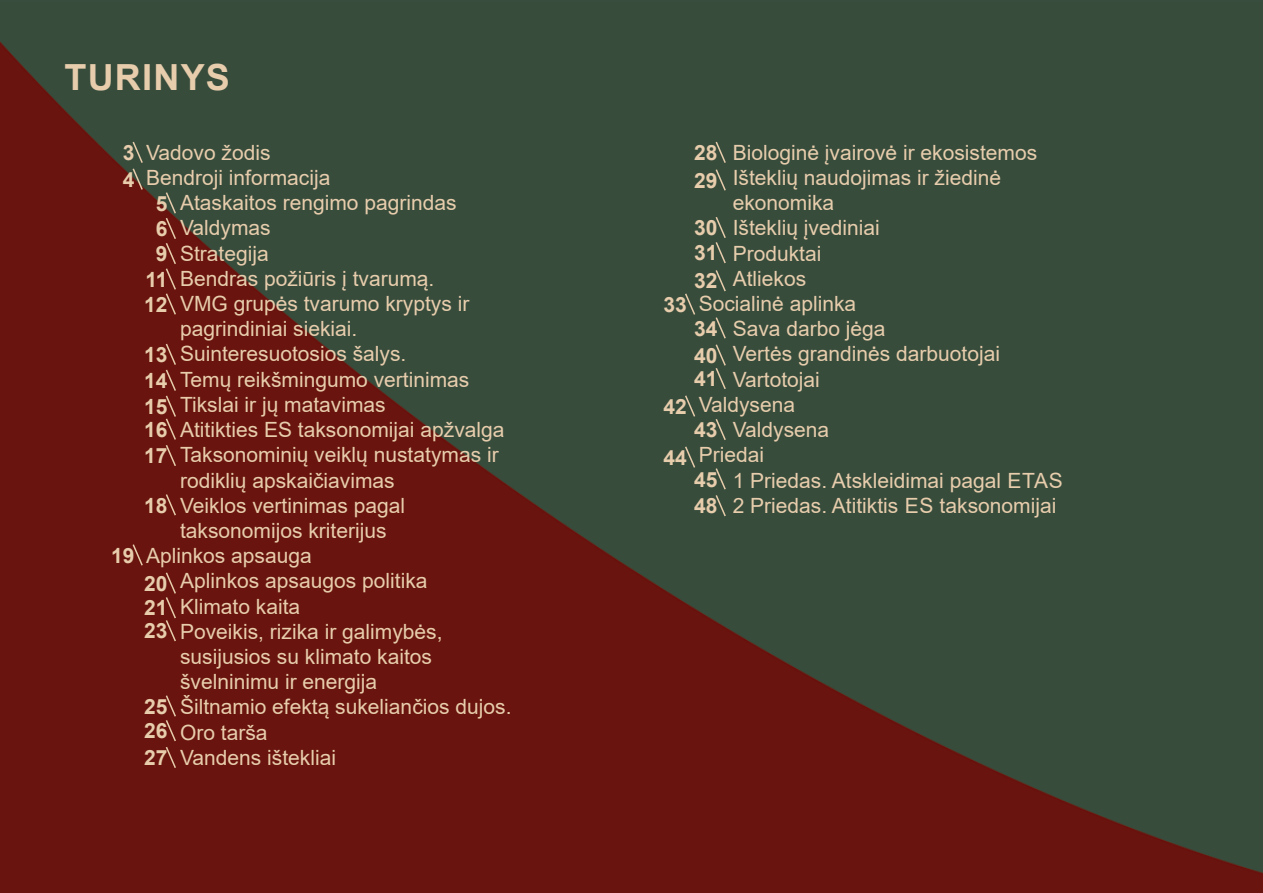
<style>
.page{position:relative;width:1263px;height:893px;background:#fff}
.page>*{position:absolute;margin:0;border:0;box-sizing:border-box;transform-origin:0 0}
.t1{font:700 36px "Arial";letter-spacing:.035em;color:#e7cdac}
.t2{font:21px "Arial";color:#e7cdac}
.t3{font:700 21px/25.2px "Arial";color:#e7cdac}
</style>
<div class="page">
<img style="left:0;top:0;width:1263px;height:893px">
<svg style="left:714px;top:140px;width:13px;height:52px"></svg>
<svg style="left:714px;top:215px;width:13px;height:78px"></svg>
<svg style="left:714px;top:316px;width:13px;height:75px"></svg>
<svg style="left:714px;top:417px;width:13px;height:25px"></svg>
<svg style="left:714px;top:467px;width:13px;height:51px"></svg>
<svg style="left:684px;top:292px;width:12px;height:24px"></svg>
<svg style="left:684px;top:394px;width:12px;height:24px"></svg>
<svg style="left:684px;top:445px;width:12px;height:24px"></svg>
<svg style="left:131px;top:140px;width:13px;height:51px"></svg>
<svg style="left:164px;top:191px;width:13px;height:125px;background:#6e2f25"></svg>
<svg style="left:164px;top:342px;width:13px;height:126px;background:#75261e"></svg>
<svg style="left:164px;top:493px;width:13px;height:24px"></svg>
<svg style="left:164px;top:571px;width:13px;height:72px"></svg>
<svg style="left:164px;top:694px;width:13px;height:76px"></svg>
<svg style="left:131px;top:543px;width:13px;height:24px"></svg>
<h1 class="t1" style="left:64px;top:52px;width:167px">TURINYS</h1>
<p class="t2" style="left:146px;top:138px;width:126px">Vadovo žodis</p>
<p class="t2" style="left:146px;top:163px;width:186px">Bendroji informacija</p>
<p class="t2" style="left:180px;top:188px;width:278px">Ataskaitos rengimo pagrindas</p>
<p class="t2" style="left:180px;top:214px;width:92px">Valdymas</p>
<p class="t2" style="left:180px;top:239px;width:90px">Strategija</p>
<p class="t2" style="left:180px;top:264px;width:256px">Bendras požiūris į tvarumą.</p>
<p class="t2" style="left:180px;top:289px;width:291px">VMG grupės tvarumo kryptys ir</p>
<p class="t2" style="left:180px;top:314px;width:179px">pagrindiniai siekiai.</p>
<p class="t2" style="left:180px;top:340px;width:228px">Suinteresuotosios šalys.</p>
<p class="t2" style="left:180px;top:365px;width:291px">Temų reikšmingumo vertinimas</p>
<p class="t2" style="left:180px;top:390px;width:207px">Tikslai ir jų matavimas</p>
<p class="t2" style="left:180px;top:415px;width:326px">Atitikties ES taksonomijai apžvalga</p>
<p class="t2" style="left:180px;top:440px;width:320px">Taksonominių veiklų nustatymas ir</p>
<p class="t2" style="left:180px;top:466px;width:216px">rodiklių apskaičiavimas</p>
<p class="t2" style="left:180px;top:491px;width:227px">Veiklos vertinimas pagal</p>
<p class="t2" style="left:180px;top:516px;width:208px">taksonomijos kriterijus</p>
<p class="t2" style="left:146px;top:541px;width:167px">Aplinkos apsauga</p>
<p class="t2" style="left:180px;top:566px;width:249px">Aplinkos apsaugos politika</p>
<p class="t2" style="left:180px;top:592px;width:122px">Klimato kaita</p>
<p class="t2" style="left:180px;top:617px;width:264px">Poveikis, rizika ir galimybės,</p>
<p class="t2" style="left:180px;top:642px;width:254px">susijusios su klimato kaitos</p>
<p class="t2" style="left:180px;top:667px;width:199px">švelninimu ir energija</p>
<p class="t2" style="left:180px;top:692px;width:333px">Šiltnamio efektą sukeliančios dujos.</p>
<p class="t2" style="left:180px;top:718px;width:89px">Oro tarša</p>
<p class="t2" style="left:180px;top:743px;width:158px">Vandens ištekliai</p>
<p class="t2" style="left:733px;top:138px;width:306px">Biologinė įvairovė ir ekosistemos</p>
<p class="t2" style="left:733px;top:163px;width:270px">Išteklių naudojimas ir žiedinė</p>
<p class="t2" style="left:733px;top:188px;width:103px">ekonomika</p>
<p class="t2" style="left:733px;top:214px;width:149px">Išteklių įvediniai</p>
<p class="t2" style="left:733px;top:239px;width:90px">Produktai</p>
<p class="t2" style="left:733px;top:264px;width:75px">Atliekos</p>
<p class="t2" style="left:699px;top:289px;width:159px">Socialinė aplinka</p>
<p class="t2" style="left:733px;top:314px;width:154px">Sava darbo jėga</p>
<p class="t2" style="left:733px;top:340px;width:269px">Vertės grandinės darbuotojai</p>
<p class="t2" style="left:733px;top:365px;width:89px">Vartotojai</p>
<p class="t2" style="left:699px;top:390px;width:98px">Valdysena</p>
<p class="t2" style="left:733px;top:415px;width:98px">Valdysena</p>
<p class="t2" style="left:699px;top:440px;width:67px">Priedai</p>
<p class="t2" style="left:733px;top:466px;width:332px">1 Priedas. Atskleidimai pagal ETAS</p>
<p class="t2" style="left:733px;top:491px;width:325px">2 Priedas. Atitiktis ES taksonomijai</p>
<p class="t3" style="left:123px;top:140px;width:13px">3</p>
<p class="t3" style="left:694px;top:139px;width:25px;line-height:27.6px">28<br>29</p>
<p class="t3" style="left:694px;top:215px;width:25px">30<br>31</p>
<p class="t3" style="left:694px;top:269px;width:25px">32</p>
<p class="t3" style="left:694px;top:315px;width:25px;line-height:27.2px">34<br>40</p>
<p class="t3" style="left:694px;top:366px;width:25px">41</p>
<p class="t3" style="left:694px;top:417px;width:25px">43</p>
<p class="t3" style="left:694px;top:466px;width:25px;line-height:26.8px">45<br>48</p>
<p class="t3" style="left:123px;top:167px;width:13px">4</p>
<p class="t3" style="left:144px;top:191px;width:25px;text-align:center">5<br>6<br>9<br>11<br>12</p>
<p class="t3" style="left:144px;top:342px;width:25px;line-height:26px;text-align:justify">13<br>14<br>15</p>
<p class="t3" style="left:144px;top:416px;width:25px;line-height:26.4px">16<br>17</p>
<p class="t3" style="left:144px;top:493px;width:25px">18</p>
<p class="t3" style="left:663px;top:292px;width:25px">33</p>
<p class="t3" style="left:663px;top:394px;width:25px">42</p>
<p class="t3" style="left:663px;top:445px;width:25px">44</p>
<p class="t3" style="left:111px;top:543px;width:25px">19</p>
<p class="t3" style="left:144px;top:572px;width:25px;line-height:23.9px;text-align:justify">20<br>21<br>23</p>
<p class="t3" style="left:144px;top:694px;width:25px;line-height:24.6px">25<br>26</p>
<p class="t3" style="left:144px;top:745px;width:25px">27</p>
</div>
